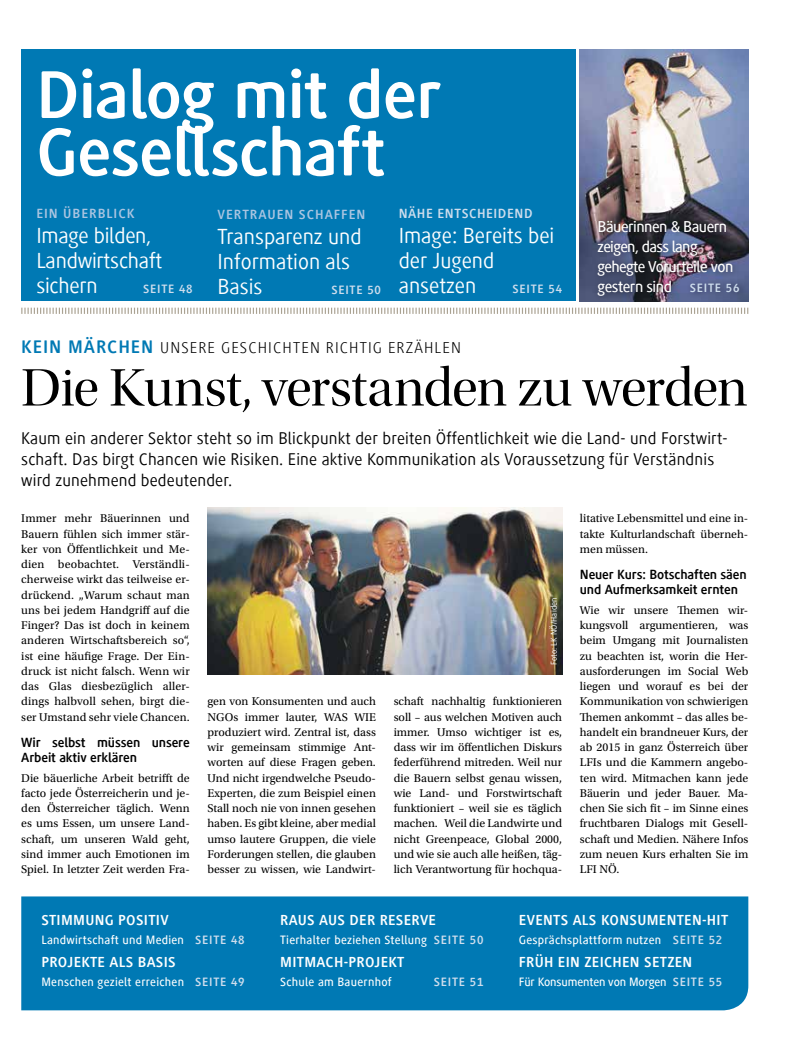
<style>
.page{position:relative;width:798px;height:1063px;background:#fff}
.page>*{position:absolute;margin:0;border:0;box-sizing:border-box;transform-origin:0 0}
.t1{font:700 70px/57.5px "Generis Simple Com";letter-spacing:-.015em;color:#fff}
.t2{font:55px "Utopia Std Disp";letter-spacing:-.015em;color:#000}
.t3{font:22.5px/25px "Generis Simple Com";color:#fff}
.t4{font:17.5px/21.2px "Generis Simple Com";letter-spacing:.01em;color:#000}
.t5{font:500 16.25px/20px "Generis Simple Com";letter-spacing:-.03em;color:#fff}
.t6{font:300 16.25px "Generis Simple Com";letter-spacing:.07em;color:#000}
.t7{font:700 15px "Generis Simple Com";letter-spacing:.02em;color:#fff}
.t8{font:700 13.75px/15.4px "Generis Simple Com";letter-spacing:-.01em;color:#000}
.t9{font:700 13.75px "Generis Simple Com";letter-spacing:.07em;color:#abc5e1}
.t10{font:700 13.75px "Generis Simple Com";letter-spacing:.04em;color:#cedded}
.t11{font:500 12.5px "Generis Simple Com";letter-spacing:.02em;color:#fff}
.t12{font:500 12.5px "Generis Simple Com";letter-spacing:-.01em;color:#fff}
.t13{font:700 12.5px "Generis Simple Com";letter-spacing:.06em;color:#cedded}
.t14{font:11.88px/15.2px "Utopia Std";color:#000;text-align:justify}
.t15{font:8.75px "Generis Simple Com";letter-spacing:.015em;color:#fff}
.s1{font-weight:700;font-size:12.5px;color:#cedded}
.s2{font-weight:700;font-size:18.75px;color:#0079b4}
.s3{font-weight:700;color:#cedded}
</style>
<div class="page">
<div style="left:21px;top:50px;width:555px;height:251px;background:#0079b4"></div>
<div style="left:21px;top:896px;width:727px;height:114px;background:#0079b4"></div>
<svg style="left:21px;top:307px;width:727px;height:7px"></svg>
<img style="left:579px;top:50px;width:169px;height:252px">
<div style="left:593px;top:216px;width:154px;height:87px;background:#000;opacity:.5"></div>
<img style="left:207px;top:507px;width:355px;height:168px">
<h1 class="t1" style="left:36px;top:67px;width:407px">DIALOG MIT DER<br>GESELLSCHAFT</h1>
<p class="t9" style="left:36px;top:205px;width:100px">EIN ÜBERBLICK</p>
<h3 class="t3" style="left:36px;top:223px;width:127px">Image bilden,<br>Landwirtschaft sichern</h3>
<p class="t13" style="left:143px;top:282px;width:51px">SEITE 48</p>
<p class="t9" style="left:217px;top:207px;width:149px">VERTRAUEN SCHAFFEN</p>
<h3 class="t3" style="left:217px;top:224px;width:145px">Transparenz und<br>Information als<br>Basis</h3>
<p class="t13" style="left:331px;top:283px;width:51px">SEITE 50</p>
<p class="t10" style="left:398px;top:205px;width:133px">NÄHE ENTSCHEIDEND</p>
<h3 class="t3" style="left:398px;top:223px;width:157px">Image: Bereits bei der Jugend ansetzen</h3>
<p class="t13" style="left:512px;top:282px;width:51px">SEITE 54</p>
<h3 class="t5" style="left:597px;top:216px;width:143px">Bäuerinnen &amp; Bauern zeigen, dass lang gehegte Vorurteile von gestern sind <span class="s1">SEITE 56</span></h3>
<h3 class="t6" style="left:21px;top:339px;width:441px"><span class="s2">KEIN MÄRCHEN</span> UNSERE GESCHICHTEN RICHTIG ERZÄHLEN</h3>
<h2 class="t2" style="left:21px;top:358px;width:727px">Die Kunst, verstanden zu werden</h2>
<h3 class="t4" style="left:21px;top:427px;width:707px">Kaum ein anderer Sektor steht so im Blickpunkt der breiten Öffentlichkeit wie die Land- und Forstwirt&shy;schaft. Das birgt Chancen wie Risiken. Eine aktive Kommunikation als Voraussetzung für Verständnis wird zunehmend bedeutender.</h3>
<p class="t14" style="left:21px;top:511px;width:170px">Immer mehr Bäuerinnen und Bauern fühlen sich immer stär&shy;ker von Öffentlichkeit und Me&shy;dien beobachtet. Verständli&shy;cherweise wirkt das teilweise er&shy;drückend. „Warum schaut man uns bei jedem Handgriff auf die Finger? Das ist doch in keinem anderen Wirtschaftsbereich so“, ist eine häufige Frage. Der Ein&shy;druck ist nicht falsch. Wenn wir das Glas diesbezüglich aller&shy;dings halbvoll sehen, birgt die&shy;ser Umstand sehr viele Chancen.</p>
<p class="t8" style="left:21px;top:734px;width:170px">WIR SELBST MÜSSEN UNSERE<br>ARBEIT AKTIV ERKLÄREN</p>
<p class="t14" style="left:21px;top:770px;width:170px">Die bäuerliche Arbeit betrifft de facto jede Österreicherin und je&shy;den Österreicher täglich. Wenn es ums Essen, um unsere Land&shy;schaft, um unseren Wald geht, sind immer auch Emotionen im Spiel. In letzter Zeit werden Fra-</p>
<p class="t14" style="left:207px;top:694px;width:170px">gen von Konsumenten und auch NGOs immer lauter, WAS WIE produziert wird. Zentral ist, dass wir gemeinsam stimmige Ant&shy;worten auf diese Fragen geben.<br>Und nicht irgendwelche Pseudo-Experten, die zum Beispiel einen Stall noch nie von innen gesehen haben. Es gibt kleine, aber medial umso lautere Gruppen, die viele Forderungen stellen, die glauben besser zu wissen, wie Landwirt-</p>
<p class="t15" style="left:549px;top:665px;width:69px;rotate:-90deg">Foto: LK NÖ/Haiden</p>
<p class="t14" style="left:393px;top:694px;width:170px">schaft nachhaltig funktionieren soll – aus welchen Motiven auch immer. Umso wichtiger ist es, dass wir im öffentlichen Diskurs federführend mitreden. Weil nur die Bauern selbst genau wissen, wie Land- und Forstwirtschaft funktioniert – weil sie es täglich machen. Weil die Landwirte und nicht Greenpeace, Global 2000, und wie sie auch alle heißen, täg&shy;lich Verantwortung für hochqua-</p>
<p class="t14" style="left:579px;top:511px;width:170px">litative Lebensmittel und eine in&shy;takte Kulturlandschaft überneh&shy;men müssen.</p>
<p class="t8" style="left:579px;top:567px;width:168px">NEUER KURS: BOTSCHAFTEN SÄEN<br>UND AUFMERKSAMKEIT ERNTEN</p>
<p class="t14" style="left:579px;top:603px;width:170px">Wie wir unsere Themen wir&shy;kungsvoll argumentieren, was beim Umgang mit Journalisten zu beachten ist, worin die Her&shy;ausforderungen im Social Web liegen und worauf es bei der Kommunikation von schwierigen Themen ankommt – das alles be&shy;handelt ein brandneuer Kurs, der ab 2015 in ganz Österreich über LFIs und die Kammern angebo&shy;ten wird. Mitmachen kann jede Bäuerin und jeder Bauer. Ma&shy;chen Sie sich fit – im Sinne eines fruchtbaren Dialogs mit Gesell&shy;schaft und Medien. Nähere Infos zum neuen Kurs erhalten Sie im LFI NÖ.</p>
<p class="t7" style="left:41px;top:912px;width:129px">STIMMUNG POSITIV</p>
<p class="t11" style="left:41px;top:933px;width:205px">Landwirtschaft und Medien <span class="s3">SEITE 48</span></p>
<p class="t7" style="left:41px;top:954px;width:135px">PROJEKTE ALS BASIS</p>
<p class="t11" style="left:41px;top:975px;width:205px">Menschen gezielt erreichen <span class="s3">SEITE 49</span></p>
<p class="t7" style="left:280px;top:912px;width:157px">RAUS AUS DER RESERVE</p>
<p class="t11" style="left:280px;top:933px;width:205px">Tierhalter beziehen Stellung <span class="s3">SEITE 50</span></p>
<p class="t7" style="left:280px;top:954px;width:126px">M ITMACH-PROJEKT</p>
<p class="t11" style="left:280px;top:975px;width:113px">Schule am Bauernhof</p>
<p class="t13" style="left:434px;top:975px;width:51px">SEITE 51</p>
<p class="t7" style="left:519px;top:912px;width:211px">EVENTS ALS KONSUMENTEN-H IT</p>
<p class="t11" style="left:519px;top:933px;width:205px">Gesprächsplattform nutzen <span class="s3">SEITE 52</span></p>
<p class="t7" style="left:519px;top:954px;width:175px">FRÜH EIN ZEICHEN SETZEN</p>
<p class="t12" style="left:519px;top:975px;width:205px">Für Konsumenten von Morgen <span class="s3">SEITE 55</span></p>
</div>
